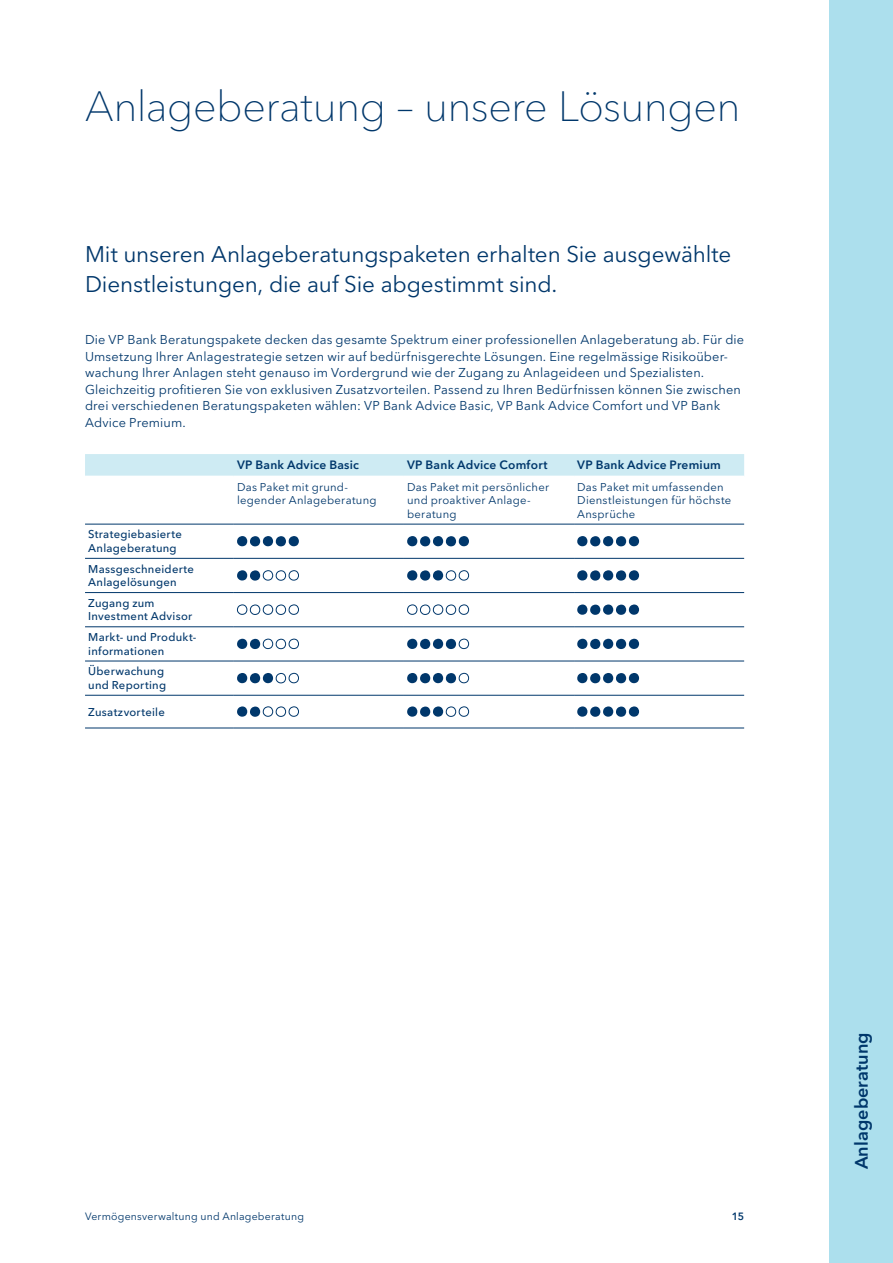
<style>
.page{position:relative;width:893px;height:1263px;background:#fff}
.page>*{position:absolute;margin:0;border:0;box-sizing:border-box;transform-origin:0 0}
.t1{font:100 42px "VP Next";letter-spacing:-.015em;color:#00376b}
.t2{font:22.5px/30px "VP Next";letter-spacing:-.005em;color:#00376b}
.t3{font:600 18px "VP Next";color:#00376b}
.t4{font:12.75px/16.5px "VP Next";letter-spacing:.01em;color:#00376b}
.t5{font:600 12px "VP Next";letter-spacing:.02em;color:#00376b}
.t6{font:500 11.25px/13.5px "VP Next";letter-spacing:.025em;color:#00376b}
.t7{font:11.25px/13.5px "VP Next";letter-spacing:.02em;color:#00376b}
.t8{font:10.5px "VP Next";letter-spacing:.02em;color:#00376b}
.t9{font:600 10.5px "VP Next";color:#00376b}
</style>
<div class="page">
<div style="left:829px;top:0;width:64px;height:1263px;background:#acdfed"></div>
<div style="left:85px;top:454px;width:659px;height:22px;background:#ceebf3"></div>
<hr style="left:234px;top:524px;width:170px;height:1px;background:#00376b">
<hr style="left:404px;top:524px;width:170px;height:1px;background:#00376b">
<hr style="left:574px;top:524px;width:170px;height:1px;background:#00376b">
<hr style="left:85px;top:524px;width:149px;height:1px;background:#00376b">
<hr style="left:85px;top:558px;width:149px;height:1px;background:#00376b">
<hr style="left:234px;top:558px;width:170px;height:1px;background:#00376b">
<hr style="left:404px;top:558px;width:170px;height:1px;background:#00376b">
<hr style="left:574px;top:558px;width:170px;height:1px;background:#00376b">
<hr style="left:85px;top:592px;width:149px;height:1px;background:#00376b">
<hr style="left:234px;top:592px;width:170px;height:1px;background:#00376b">
<hr style="left:404px;top:592px;width:170px;height:1px;background:#00376b">
<hr style="left:574px;top:592px;width:170px;height:1px;background:#00376b">
<hr style="left:85px;top:626px;width:149px;height:1px;background:#00376b">
<hr style="left:234px;top:626px;width:170px;height:1px;background:#00376b">
<hr style="left:404px;top:626px;width:170px;height:1px;background:#00376b">
<hr style="left:574px;top:626px;width:170px;height:1px;background:#00376b">
<hr style="left:85px;top:661px;width:149px;height:1px;background:#00376b">
<hr style="left:234px;top:661px;width:170px;height:1px;background:#00376b">
<hr style="left:404px;top:661px;width:170px;height:1px;background:#00376b">
<hr style="left:574px;top:661px;width:170px;height:1px;background:#00376b">
<hr style="left:85px;top:695px;width:149px;height:1px;background:#00376b">
<hr style="left:85px;top:728px;width:149px;height:1px;background:#00376b">
<hr style="left:234px;top:695px;width:170px;height:1px;background:#00376b">
<hr style="left:234px;top:728px;width:170px;height:1px;background:#00376b">
<hr style="left:404px;top:695px;width:170px;height:1px;background:#00376b">
<hr style="left:404px;top:728px;width:170px;height:1px;background:#00376b">
<hr style="left:574px;top:695px;width:170px;height:1px;background:#00376b">
<hr style="left:574px;top:728px;width:170px;height:1px;background:#00376b">
<svg style="left:237px;top:536px;width:62px;height:10px"></svg>
<svg style="left:407px;top:536px;width:62px;height:10px"></svg>
<svg style="left:577px;top:536px;width:62px;height:10px"></svg>
<svg style="left:237px;top:570px;width:62px;height:11px"></svg>
<svg style="left:407px;top:570px;width:62px;height:11px"></svg>
<svg style="left:577px;top:570px;width:62px;height:11px"></svg>
<svg style="left:237px;top:604px;width:62px;height:11px"></svg>
<svg style="left:407px;top:604px;width:62px;height:11px"></svg>
<svg style="left:577px;top:604px;width:62px;height:11px"></svg>
<svg style="left:237px;top:638px;width:62px;height:11px"></svg>
<svg style="left:407px;top:638px;width:62px;height:11px"></svg>
<svg style="left:577px;top:639px;width:62px;height:10px"></svg>
<svg style="left:237px;top:673px;width:62px;height:11px"></svg>
<svg style="left:407px;top:673px;width:62px;height:10px"></svg>
<svg style="left:577px;top:673px;width:62px;height:10px"></svg>
<svg style="left:237px;top:706px;width:62px;height:11px"></svg>
<svg style="left:407px;top:706px;width:62px;height:11px"></svg>
<svg style="left:577px;top:706px;width:62px;height:11px"></svg>
<h1 class="t1" style="left:85px;top:81px;width:657px">Anlageberatung – unsere Lösungen</h1>
<h2 class="t2" style="left:85px;top:239px;width:648px">Mit unseren Anlageberatungspaketen erhalten Sie ausgewählte<br>Dienstleistungen, die auf Sie abgestimmt sind.</h2>
<p class="t4" style="left:85px;top:332px;width:661px">Die VP Bank Beratungspakete decken das gesamte Spektrum einer professionellen Anlageberatung ab. Für die Umsetzung Ihrer Anlagestrategie setzen wir auf bedürfnisgerechte Lösungen. Eine regelmässige Risikoüber&shy;wachung Ihrer Anlagen steht genauso im Vordergrund wie der Zugang zu Anlageideen und Spezialisten.<br>Gleichzeitig profitieren Sie von exklusiven Zusatzvorteilen. Passend zu Ihren Bedürfnissen können Sie zwischen drei verschiedenen Beratungspaketen wählen: VP Bank Advice Basic, VP Bank Advice Comfort und VP Bank Advice Premium.</p>
<p class="t5" style="left:237px;top:457px;width:124px">VP Bank Advice Basic</p>
<p class="t5" style="left:407px;top:457px;width:142px">VP Bank Advice Comfort</p>
<p class="t5" style="left:577px;top:457px;width:145px">VP Bank Advice Premium</p>
<p class="t7" style="left:237px;top:480px;width:141px">Das Paket mit grund&shy;legender Anlageberatung</p>
<p class="t7" style="left:407px;top:480px;width:143px">Das Paket mit persönlicher und proaktiver Anlage&shy;beratung</p>
<p class="t7" style="left:577px;top:480px;width:156px">Das Paket mit umfassenden<br>Dienstleistungen für höchste<br>Ansprüche</p>
<p class="t6" style="left:88px;top:528px;width:95px">Strategiebasierte<br>Anlageberatung</p>
<p class="t6" style="left:88px;top:562px;width:107px">Massgeschneiderte<br>Anlagelösungen</p>
<p class="t6" style="left:88px;top:596px;width:105px">Zugang zum<br>Investment Advisor</p>
<p class="t6" style="left:88px;top:630px;width:109px">Markt- und Produkt&shy;informationen</p>
<p class="t6" style="left:88px;top:665px;width:79px">Überwachung und Reporting</p>
<p class="t6" style="left:88px;top:705px;width:78px">Zusatzvorteile</p>
<p class="t8" style="left:85px;top:1210px;width:220px">Vermögensverwaltung und Anlageberatung</p>
<p class="t9" style="left:732px;top:1210px;width:14px">15</p>
<h3 class="t3" style="left:851px;top:1169px;width:139px;rotate:-90deg">Anlageberatung</h3>
</div>
